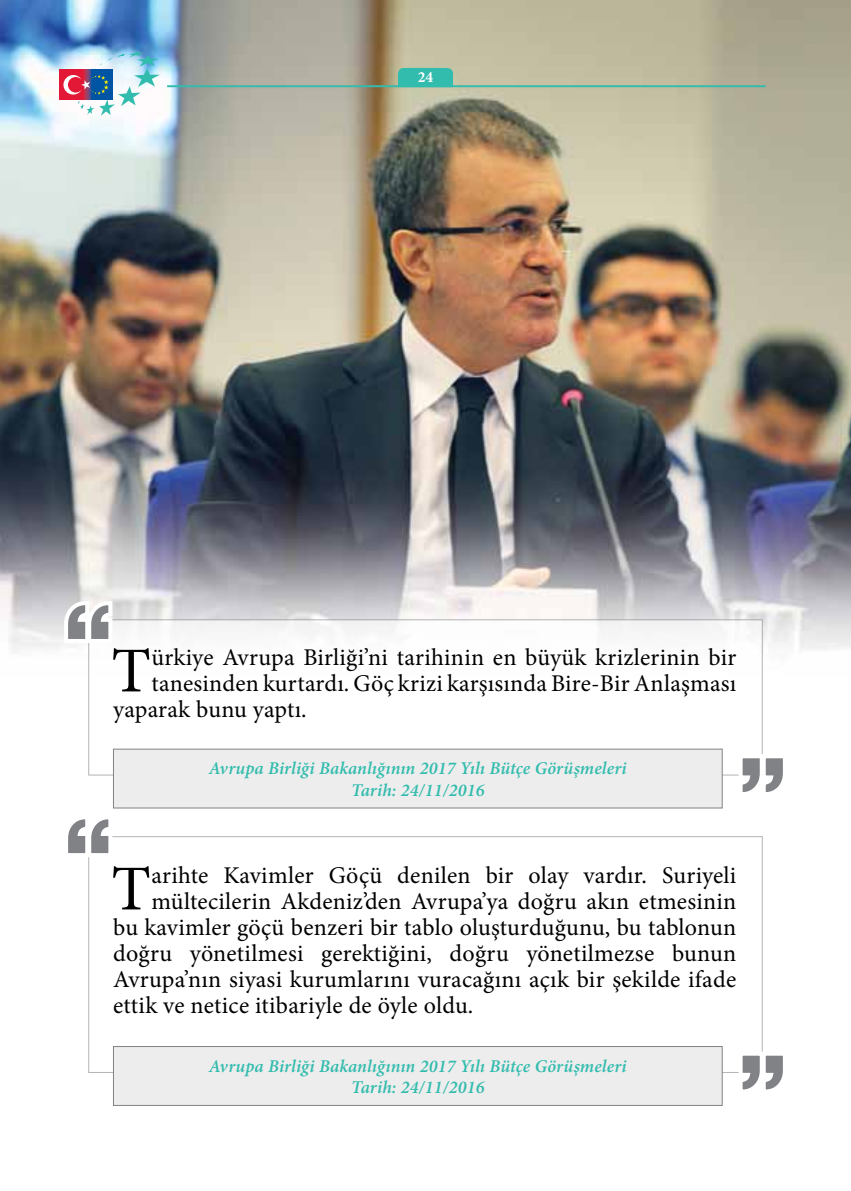
<style>
.page{position:relative;width:851px;height:1191px;background:#fff}
.page>*{position:absolute;margin:0;border:0;box-sizing:border-box;transform-origin:0 0}
.t1{font:64px "Minion Pro";color:#000}
.t2{font:24px "Minion Pro";letter-spacing:.01em;color:#000}
.t3{font:italic 600 18px/21.6px "Minion Pro";letter-spacing:.005em;color:#32bcad;text-align:center}
.t4{font:700 15.6px "Minion Pro";color:#fff}
</style>
<div class="page">
<img style="left:0;top:0;width:850px;height:677px">
<div style="left:88px;top:619px;width:674px;height:156px;background:#fff;border:1px solid #808285"></div>
<svg style="left:62px;top:599px;width:53px;height:46px"></svg>
<svg style="left:736px;top:752px;width:47px;height:40px"></svg>
<div style="left:113px;top:748px;width:609px;height:60px;background:#ededee;border:1px solid #808285"></div>
<svg style="left:68px;top:819px;width:47px;height:40px"></svg>
<svg style="left:736px;top:1049px;width:47px;height:41px"></svg>
<div style="left:113px;top:1046px;width:609px;height:60px;background:#ededee;border:1px solid #808285"></div>
<svg style="left:398px;top:68px;width:55px;height:17px"></svg>
<hr style="left:167px;top:85px;width:598px;height:2px;background:#32bcad">
<div style="left:59px;top:70px;width:54px;height:29px;background:#e31837"></div>
<svg style="left:63px;top:51px;width:97px;height:65px"></svg>
<p class="t4" style="left:417px;top:66px;width:17px">24</p>
<h1 class="t1" style="left:111px;top:628px;width:41px">T</h1>
<p class="t2" style="left:151px;top:641px;width:586px">ürkiye Avrupa Birliği’ni tarihinin en büyük krizlerinin bir</p>
<p class="t2" style="left:151px;top:667px;width:586px">tanesinden kurtardı. Göç krizi karşısında Bire-Bir Anlaşması</p>
<p class="t2" style="left:113px;top:693px;width:195px">yaparak bunu yaptı.</p>
<p class="t3" style="left:209px;top:757px;width:419px">Avrupa Birliği Bakanlığının 2017 Yılı Bütçe Görüşmeleri<br>Tarih: 24/11/2016</p>
<h1 class="t1" style="left:111px;top:846px;width:41px">T</h1>
<p class="t2" style="left:151px;top:859px;width:586px">arihte Kavimler Göçü denilen bir olay vardır. Suriyeli</p>
<p class="t2" style="left:151px;top:885px;width:586px">mültecilerin Akdeniz’den Avrupa’ya doğru akın etmesinin</p>
<p class="t2" style="left:113px;top:911px;width:624px">bu kavimler göçü benzeri bir tablo oluşturduğunu, bu tablonun</p>
<p class="t2" style="left:113px;top:937px;width:624px">doğru yönetilmesi gerektiğini, doğru yönetilmezse bunun</p>
<p class="t2" style="left:113px;top:963px;width:624px">Avrupa’nın siyasi kurumlarını vuracağını açık bir şekilde ifade</p>
<p class="t2" style="left:113px;top:989px;width:361px">ettik ve netice itibariyle de öyle oldu.</p>
<p class="t3" style="left:209px;top:1055px;width:419px">Avrupa Birliği Bakanlığının 2017 Yılı Bütçe Görüşmeleri<br>Tarih: 24/11/2016</p>
</div>
